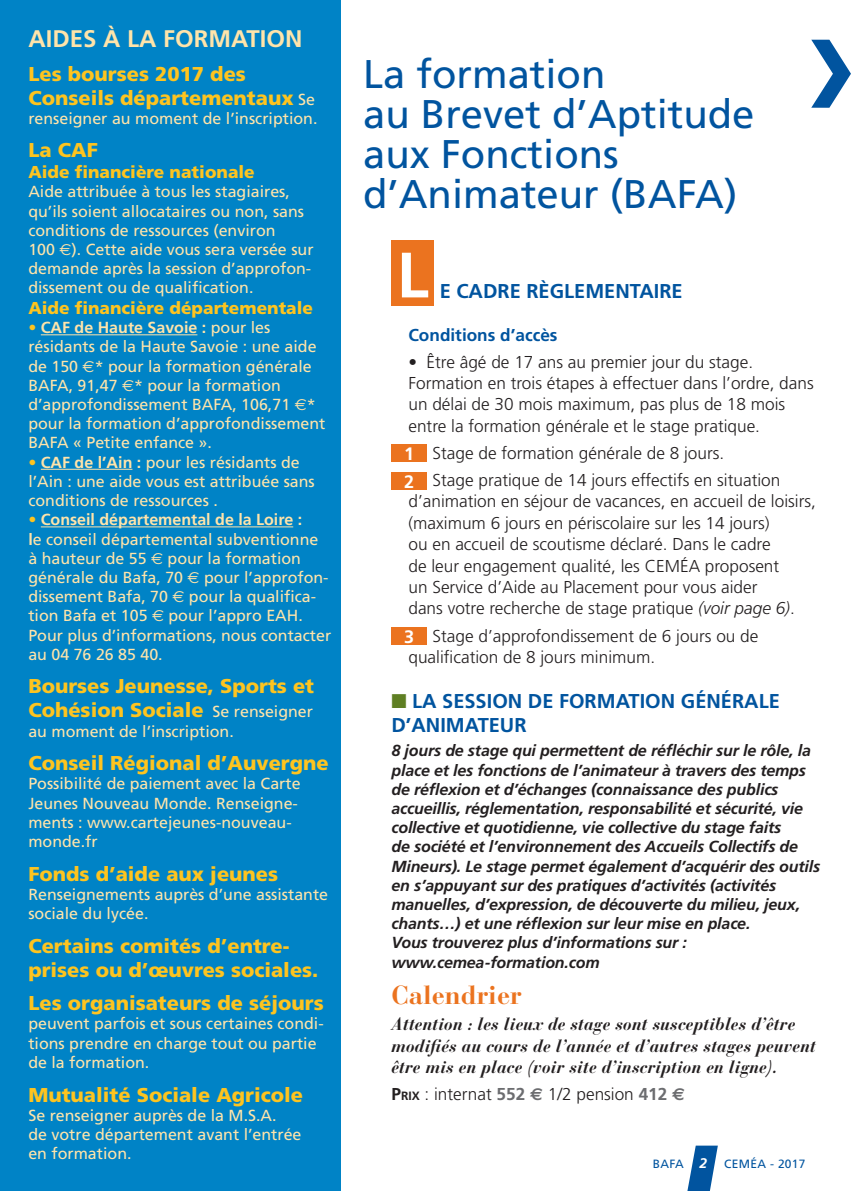
<style>
.page{position:relative;width:851px;height:1191px;background:#fff}
.page>*{position:absolute;margin:0;border:0;box-sizing:border-box;transform-origin:0 0}
.t1{font:700 64px "Frutiger";color:#fff}
.t2{font:40px "Frutiger";color:#01549f}
.t3{font:700 26px "Bauer Bodoni";color:#eb731f}
.t4{font:700 24px "Frutiger";color:#ffe4aa}
.t5{font:900 20px/24px "Frutiger";color:#fec41f}
.Titre_CAP_bleu{font:700 20px/24px "Frutiger";color:#01549f}
.t6{font:700 18px "Frutiger";color:#fff}
.t7{font:italic 700 17.6px/21.2px "Bauer Bodoni";color:#231f20}
.t8{font:300 17.2px/21.4px "Frutiger";color:#231f20}
.t9{font:900 17.2px "Frutiger";color:#fec41f}
.t10{font:700 17.2px "Frutiger";color:#01549f}
.t11{font:16px/19.2px "Frutiger";color:#ffe4aa}
.t12{font:italic 700 16px/19.2px "Frutiger";letter-spacing:-.01em;color:#231f20}
.t13{font:italic 700 14px "Frutiger";color:#fff}
.t14{font:12px "Frutiger";letter-spacing:.025em;color:#01549f}
.s1{font-weight:400;font-size:16px;color:#ffe4aa}
.s2{font-family:"Euro Sans"}
.s3{font-weight:700;color:#fec41f}
.s4{font-weight:700}
.s5{font-style:italic}
.s6{color:#5f7f23}
.s7{font-weight:700;font-size:12px}
.s8{font-weight:700;color:#6c6d70}
.s9{font-family:"Euro Sans";font-weight:700;color:#6c6d70}
</style>
<div class="page">
<svg style="left:687px;top:1145px;width:30px;height:46px"></svg>
<div style="left:391px;top:240px;width:43px;height:65px;background:#eb731f"></div>
<div style="left:391px;top:444px;width:36px;height:17px;background:#eb731f"></div>
<div style="left:391px;top:473px;width:36px;height:17px;background:#eb731f"></div>
<div style="left:391px;top:627px;width:36px;height:17px;background:#eb731f"></div>
<div style="left:0;top:0;width:340px;height:1191px;background:#0083c6"></div>
<hr style="left:41px;top:334px;width:156px;height:1px;background:#ffe4aa">
<hr style="left:41px;top:469px;width:91px;height:1px;background:#ffe4aa">
<hr style="left:41px;top:526px;width:252px;height:1px;background:#ffe4aa">
<svg style="left:811px;top:40px;width:39px;height:68px"></svg>
<p class="t4" style="left:28px;top:25px;width:276px">AIDES À LA FORMATION</p>
<p class="t5" style="left:28px;top:61px;width:288px">Les bourses 2017 des<br>Conseils départementaux <span class="s1">Se</span></p>
<p class="t11" style="left:28px;top:109px;width:290px">renseigner au moment de l’inscription.</p>
<p class="t5" style="left:28px;top:138px;width:71px">La CAF</p>
<p class="t9" style="left:28px;top:162px;width:228px">Aide financière nationale</p>
<p class="t11" style="left:28px;top:182px;width:287px">Aide attribuée à tous les stagiaires, qu’ils soient allocataires ou non, sans conditions de ressources (environ<br>100 <span class="s2">*</span>). Cette aide vous sera versée sur demande après la session d’approfon&shy;dissement ou de qualification.</p>
<p class="t9" style="left:28px;top:297px;width:286px">Aide financière départementale</p>
<p class="t11" style="left:28px;top:318px;width:298px"><span class="s3">•</span> <span class="s4">CAF de Haute Savoie :</span> pour les résidants de la Haute Savoie : une aide de 150 <span class="s2">*</span>* pour la formation générale BAFA, 91,47 <span class="s2">*</span>* pour la formation d’approfondissement BAFA, 106,71 <span class="s2">*</span>* pour la formation d’approfondissement BAFA « Petite enfance ».</p>
<p class="t11" style="left:28px;top:452px;width:288px"><span class="s3">•</span> <span class="s4">CAF de l’Ain :</span> pour les résidants de l’Ain : une aide vous est attribuée sans conditions de ressources .</p>
<p class="t11" style="left:28px;top:510px;width:304px"><span class="s3">•</span> <span class="s4">Conseil départemental de la Loire :<br>l</span>e conseil départemental subventionne<br>à hauteur de 55 <span class="s2">*</span> pour la formation générale du Bafa, 70 <span class="s2">*</span> pour l’approfon&shy;dissement Bafa, 70 <span class="s2">*</span> pour la qualifica&shy;tion Bafa et 105 <span class="s2">*</span> pour l’appro EAH.<br>Pour plus d’informations, nous contacter au 04 76 26 85 40.</p>
<p class="t5" style="left:28px;top:674px;width:287px">Bourses Jeunesse, Sports et<br>Cohésion Sociale <span class="s1">Se renseigner</span></p>
<p class="t11" style="left:28px;top:721px;width:207px">au moment de l’inscription.</p>
<p class="t5" style="left:28px;top:751px;width:302px">Conseil Régional d’Auvergne</p>
<p class="t11" style="left:28px;top:774px;width:274px">Possibilité de paiement avec la Carte<br>Jeunes Nouveau Monde. Renseigne&shy;ments : www.cartejeunes-nouveau&shy;monde.fr</p>
<p class="t5" style="left:28px;top:861px;width:251px">Fonds d’aide aux jeunes</p>
<p class="t11" style="left:28px;top:884px;width:301px">Renseignements auprès d’une assistante sociale du lycée.</p>
<p class="t5" style="left:28px;top:933px;width:291px">Certains comités d’entre&shy;prises ou d’œuvres sociales.</p>
<p class="t5" style="left:28px;top:991px;width:297px">Les organisateurs de séjours</p>
<p class="t11" style="left:28px;top:1014px;width:297px">peuvent parfois et sous certaines condi&shy;tions prendre en charge tout ou partie de la formation.</p>
<p class="t5" style="left:28px;top:1082px;width:276px">Mutualité Sociale Agricole</p>
<p class="t11" style="left:28px;top:1105px;width:274px">Se renseigner auprès de la M.S.A.<br>de votre département avant l’entrée en formation.</p>
<p class="t2" style="left:363px;top:50px;width:244px">La formation</p>
<p class="t2" style="left:363px;top:90px;width:393px">au Brevet d’Aptitude</p>
<p class="t2" style="left:363px;top:130px;width:257px">aux Fonctions</p>
<p class="t2" style="left:363px;top:170px;width:376px">d’Animateur (BAFA)</p>
<p class="t1" style="left:396px;top:237px;width:33px">L</p>
<p class="Titre_CAP_bleu" style="left:439px;top:278px;width:244px">E CADRE RÈGLEMENTAIRE</p>
<p class="t10" style="left:408px;top:324px;width:151px">Conditions d’accès</p>
<p class="t8" style="left:408px;top:351px;width:406px">• Être âgé de 17 ans au premier jour du stage.<br>Formation en trois étapes à effectuer dans l’ordre, dans un délai de 30 mois maximum, pas plus de 18 mois entre la formation générale et le stage pratique.</p>
<p class="t8" style="left:432px;top:442px;width:293px">Stage de formation générale de 8 jours.</p>
<p class="t8" style="left:408px;top:469px;width:409px;text-indent:24px">Stage pratique de 14 jours effectifs en situation d’animation en séjour de vacances, en accueil de loisirs, (maximum 6 jours en périscolaire sur les 14 jours)<br>ou en accueil de scoutisme déclaré. Dans le cadre<br>de leur engagement qualité, les CEMÉA proposent<br>un Service d’Aide au Placement pour vous aider<br>dans votre recherche de stage pratique <span class="s5">(voir page 6)</span>.</p>
<p class="t8" style="left:408px;top:625px;width:351px;text-indent:24px">Stage d’approfondissement de 6 jours ou de qualification de 8 jours minimum.</p>
<p class="t6" style="left:404px;top:443px;width:12px">1</p>
<p class="t6" style="left:404px;top:471px;width:12px">2</p>
<p class="t6" style="left:404px;top:626px;width:12px">3</p>
<p class="Titre_CAP_bleu" style="left:391px;top:689px;width:390px"><span class="s6">■</span> LA SESSION DE FORMATION GÉNÉRALE<br>D’ANIMATEUR</p>
<p class="t12" style="left:391px;top:741px;width:430px">8 jours de stage qui permettent de réfléchir sur le rôle, la place et les fonctions de l’animateur à travers des temps de réflexion et d’échanges (connaissance des publics accueillis, réglementation, responsabilité et sécurité, vie collective et quotidienne, vie collective du stage faits<br>de société et l’environnement des Accueils Collectifs de Mineurs). Le stage permet également d’acquérir des outils en s’appuyant sur des pratiques d’activités (activités manuelles, d’expression, de découverte du milieu, jeux, chants…) et une réflexion sur leur mise en place.</p>
<p class="t12" style="left:391px;top:933px;width:297px">Vous trouverez plus d’informations sur :</p>
<p class="t12" style="left:391px;top:952px;width:210px">www.cemea-formation.com</p>
<p class="t3" style="left:391px;top:979px;width:132px">Calendrier</p>
<p class="t7" style="left:391px;top:1013px;width:426px">Attention : les lieux de stage sont susceptibles d’être modifiés au cours de l’année et d’autres stages peuvent être mis en place (voir site d’inscription en ligne).</p>
<p class="t8" style="left:391px;top:1083px;width:295px"><span class="s4">P</span><span class="s7">rix</span> : internat <span class="s8">552</span> <span class="s9">e</span> 1/2 pension <span class="s8">412</span> <span class="s9">e</span></p>
<p class="t14" style="left:652px;top:1156px;width:33px">BAFA</p>
<p class="t14" style="left:724px;top:1156px;width:83px">CEMÉA - 2017</p>
<p class="t13" style="left:699px;top:1154px;width:9px">2</p>
</div>
